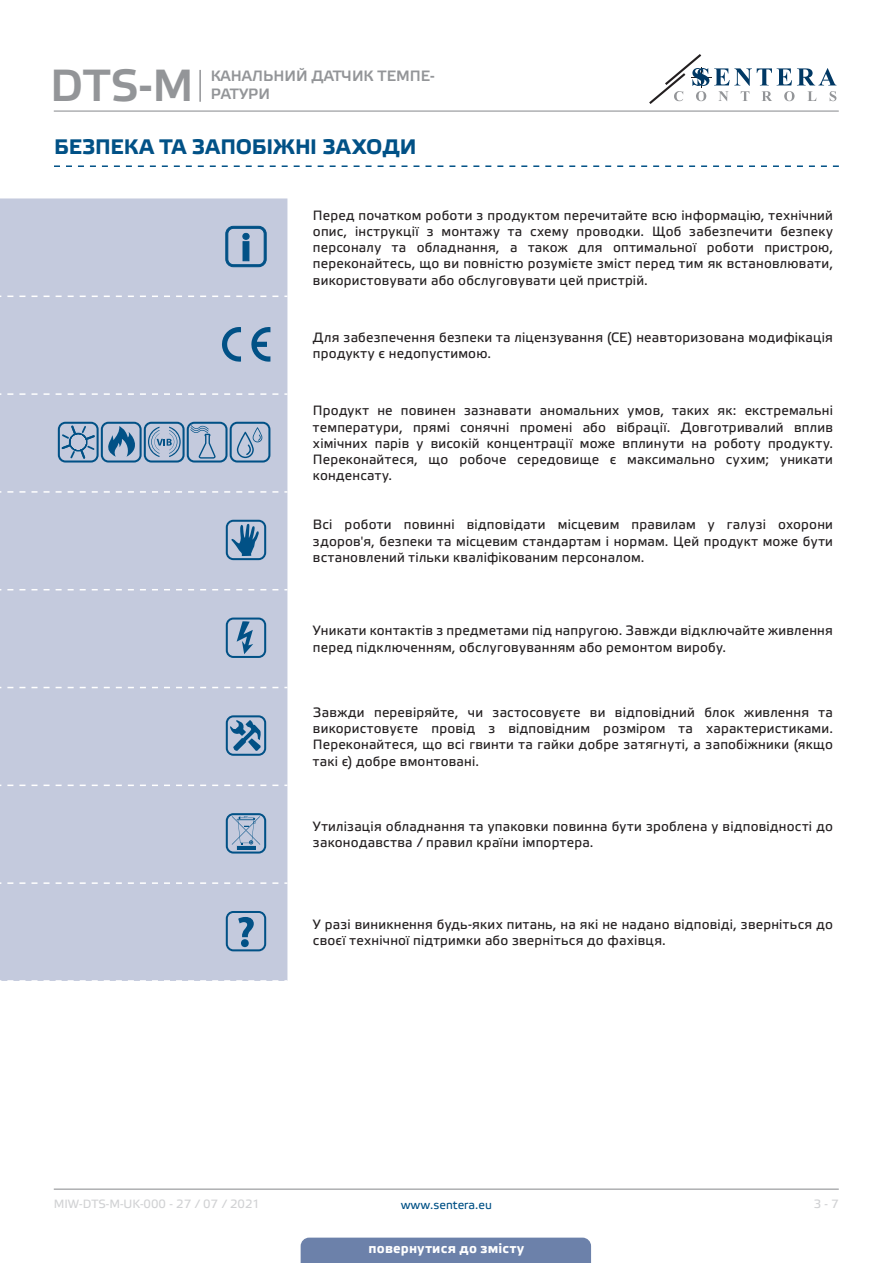
<style>
.page{position:relative;width:893px;height:1263px;background:#fff}
.page>*{position:absolute;margin:0;border:0;box-sizing:border-box;transform-origin:0 0}
.t1{font:45px "Etelka Medium Pro";color:#939598}
.t2{font:700 21px "Etelka Text Pro";letter-spacing:.005em;color:#015186}
.t3{font:15px/18px "Etelka Medium Pro";color:#939598}
.table_text{font:13.5px/16.2px "Etelka Text Pro";letter-spacing:.015em;color:#231f20;text-align:justify}
.t4{font:700 13.5px "Etelka Text Pro";letter-spacing:.015em;color:#fff}
.t5{font:12px "Etelka Text Pro";color:#d1d2d4}
.t6{font:12px "Etelka Text Pro";color:#015186}
</style>
<div class="page">
<hr style="left:54px;top:111px;width:785px;height:1px;background:#939598">
<hr style="left:54px;top:1188px;width:785px;height:2px;background:#939598">
<svg style="left:649px;top:54px;width:187px;height:50px"></svg>
<div style="left:301px;top:1237px;width:290px;height:26px;background:#6c81aa"></div>
<hr style="left:199px;top:70px;width:2px;height:32px;background:#939598">
<svg style="left:54px;top:165px;width:785px;height:2px"></svg>
<div style="left:0;top:198px;width:287px;height:783px;background:#c4cadd"></div>
<svg style="left:7px;top:296px;width:280px;height:1px"></svg>
<svg style="left:7px;top:393px;width:280px;height:2px"></svg>
<svg style="left:7px;top:491px;width:280px;height:2px"></svg>
<svg style="left:7px;top:589px;width:280px;height:1px"></svg>
<svg style="left:7px;top:687px;width:280px;height:1px"></svg>
<svg style="left:7px;top:784px;width:280px;height:2px"></svg>
<svg style="left:7px;top:882px;width:280px;height:2px"></svg>
<svg style="left:7px;top:980px;width:280px;height:1px"></svg>
<svg style="left:226px;top:226px;width:40px;height:41px;background:#82a1bf"></svg>
<svg style="left:221px;top:327px;width:20px;height:35px"></svg>
<svg style="left:251px;top:326px;width:19px;height:36px"></svg>
<svg style="left:58px;top:422px;width:212px;height:40px;background:#8ca7c4"></svg>
<svg style="left:226px;top:520px;width:40px;height:40px;background:#7196b8"></svg>
<svg style="left:226px;top:617px;width:40px;height:41px;background:#87a4c2"></svg>
<svg style="left:226px;top:715px;width:40px;height:41px;background:#7197b8"></svg>
<svg style="left:226px;top:813px;width:40px;height:40px;background:#8da7c4"></svg>
<svg style="left:226px;top:911px;width:40px;height:40px;background:#89a5c2"></svg>
<h1 class="t1" style="left:50px;top:61px;width:145px">DTS-M</h1>
<p class="t3" style="left:211px;top:67px;width:225px">КАНАЛЬНИЙ ДАТЧИК ТЕМПЕ-<br>РАТУРИ</p>
<p class="t2" style="left:54px;top:135px;width:364px">БЕЗПЕКА ТА ЗАПОБІЖНІ ЗАХОДИ</p>
<p class="table_text" style="left:313px;top:208px;width:521px">Перед початком роботи з продуктом перечитайте всю інформацію, технічний опис, інструкції з монтажу та схему проводки. Щоб забезпечити безпеку персоналу та обладнання, а також для оптимальної роботи пристрою, переконайтесь, що ви повністю розумієте зміст перед тим як встановлювати, використовувати або обслуговувати цей пристрій.</p>
<p class="table_text" style="left:313px;top:330px;width:521px">Для забезпечення безпеки та ліцензування (CE) неавторизована модифікація продукту є недопустимою.</p>
<p class="table_text" style="left:313px;top:403px;width:521px">Продукт не повинен зазнавати аномальних умов, таких як: екстремальні температури, прямі сонячні промені або вібрації. Довготривалий вплив хімічних парів у високій концентрації може вплинути на роботу продукту.<br>Переконайтеся, що робоче середовище є максимально сухим; уникати конденсату.</p>
<p class="table_text" style="left:313px;top:517px;width:522px">Всі роботи повинні відповідати місцевим правилам у галузі охорони здоров'я, безпеки та місцевим стандартам і нормам. Цей продукт може бути встановлений тільки кваліфікованим персоналом.</p>
<p class="table_text" style="left:313px;top:623px;width:521px">Уникати контактів з предметами під напругою. Завжди відключайте живлення перед підключенням, обслуговуванням або ремонтом виробу.</p>
<p class="table_text" style="left:313px;top:705px;width:521px">Завжди перевіряйте, чи застосовуєте ви відповідний блок живлення та використовуєте провід з відповідним розміром та характеристиками.<br>Переконайтеся, що всі гвинти та гайки добре затягнуті, а запобіжники (якщо такі є) добре вмонтовані.</p>
<p class="table_text" style="left:313px;top:819px;width:521px">Утилізація обладнання та упаковки повинна бути зроблена у відповідності до законодавства / правил країни імпортера.</p>
<p class="table_text" style="left:313px;top:917px;width:521px">У разі виникнення будь-яких питань, на які не надано відповіді, зверніться до своєї технічної підтримки або зверніться до фахівця.</p>
<p class="t5" style="left:54px;top:1197px;width:208px">MIW-DTS-M-UK-000 - 27 / 07 / 2021</p>
<p class="t6" style="left:401px;top:1198px;width:93px">www.sentera.eu</p>
<p class="t5" style="left:814px;top:1197px;width:27px">3 - 7</p>
<p class="t4" style="left:369px;top:1240px;width:157px">повернутися до змісту</p>
</div>
